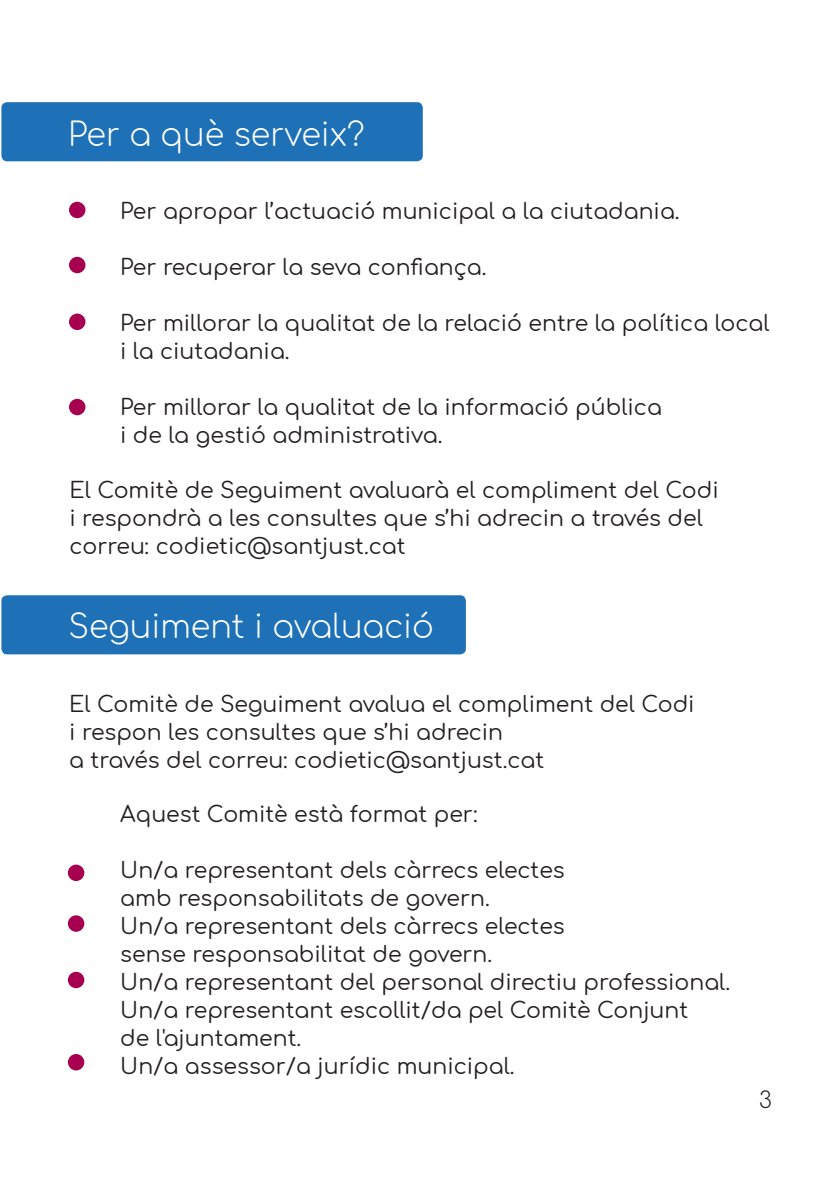
<style>
.page{position:relative;width:840px;height:1191px;background:#fff}
.page>*{position:absolute;margin:0;border:0;box-sizing:border-box;transform-origin:0 0}
.t1{font:300 32px "Comfortaa";color:#fff}
.t2{font:22px/28px "Comfortaa";color:#231f20}
.t3{font:300 22px "Comfortaa";color:#231f20}
</style>
<div class="page">
<div style="left:1px;top:595px;width:464px;height:59px;background:#1e70b7;border-radius:6px"></div>
<div style="left:1px;top:102px;width:421px;height:59px;background:#1e70b7;border-radius:6px"></div>
<div style="left:69px;top:202px;width:16px;height:16px;background:#a70051;border-radius:50%"></div>
<div style="left:69px;top:257px;width:16px;height:16px;background:#a70051;border-radius:50%"></div>
<div style="left:69px;top:313px;width:16px;height:17px;background:#a70051;border-radius:50%"></div>
<div style="left:69px;top:399px;width:16px;height:16px;background:#a70051;border-radius:50%"></div>
<div style="left:68px;top:864px;width:16px;height:17px;background:#a70051;border-radius:50%"></div>
<div style="left:68px;top:915px;width:16px;height:16px;background:#a70051;border-radius:50%"></div>
<div style="left:68px;top:971px;width:16px;height:17px;background:#a70051;border-radius:50%"></div>
<div style="left:68px;top:1054px;width:16px;height:16px;background:#a70051;border-radius:50%"></div>
<p class="t1" style="left:68px;top:105px;width:298px">Per a què serveix?</p>
<p class="t2" style="left:120px;top:193px;width:560px">Per apropar l’actuació municipal a la ciutadania.</p>
<p class="t2" style="left:120px;top:249px;width:368px">Per recuperar la seva confiança.</p>
<p class="t2" style="left:120px;top:305px;width:650px">Per millorar la qualitat de la relació entre la política local i la ciutadania.</p>
<p class="t2" style="left:120px;top:389px;width:543px">Per millorar la qualitat de la informació pública</p>
<p class="t2" style="left:120px;top:417px;width:324px">i de la gestió administrativa.</p>
<p class="t2" style="left:69px;top:473px;width:650px">El Comitè de Seguiment avaluarà el compliment del Codi</p>
<p class="t2" style="left:69px;top:501px;width:634px">i respondrà a les consultes que s’hi adrecin a través del</p>
<p class="t2" style="left:69px;top:529px;width:337px">correu: codietic@santjust.cat</p>
<p class="t1" style="left:69px;top:597px;width:367px">Seguiment i avaluació</p>
<p class="t2" style="left:69px;top:687px;width:626px">El Comitè de Seguiment avalua el compliment del Codi</p>
<p class="t2" style="left:69px;top:715px;width:435px">i respon les consultes que s’hi adrecin</p>
<p class="t2" style="left:69px;top:743px;width:476px">a través del correu: codietic@santjust.cat</p>
<p class="t2" style="left:120px;top:797px;width:358px">Aquest Comitè està format per:</p>
<p class="t2" style="left:120px;top:853px;width:445px">Un/a representant dels càrrecs electes</p>
<p class="t2" style="left:120px;top:881px;width:371px">amb responsabilitats de govern.</p>
<p class="t2" style="left:120px;top:909px;width:445px">Un/a representant dels càrrecs electes</p>
<p class="t2" style="left:120px;top:937px;width:373px">sense responsabilitat de govern.</p>
<p class="t2" style="left:120px;top:965px;width:611px">Un/a representant del personal directiu professional.</p>
<p class="t2" style="left:120px;top:993px;width:569px">Un/a representant escollit/da pel Comitè Conjunt</p>
<p class="t2" style="left:120px;top:1021px;width:182px">de l'ajuntament.</p>
<p class="t2" style="left:120px;top:1049px;width:395px">Un/a assessor/a jurídic municipal.</p>
<p class="t3" style="left:758px;top:1080px;width:14px">3</p>
</div>
